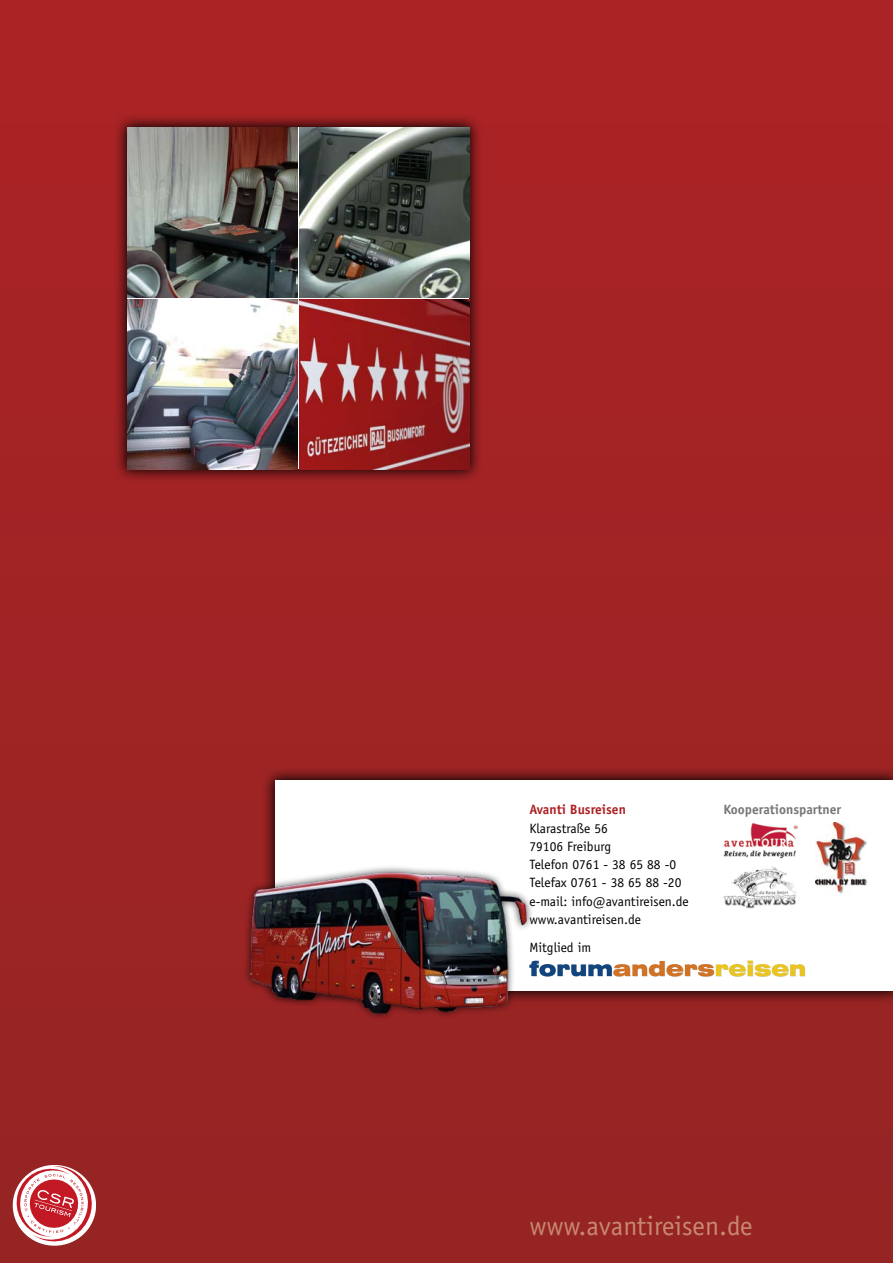
<style>
.page{position:relative;width:893px;height:1263px;background:#a02425}
.page>*{position:absolute;margin:0;border:0;box-sizing:border-box;transform-origin:0 0}
.Body_RasterKat2011{font:27px "Officina Sans";color:#c8886f}
.Body_RasterKat2011-2{font:13.5px "Officina Sans";color:#000}
.Body_RasterKat2011-3{font:700 13.5px "Officina Sans";color:#777}
.Body_RasterKat2011-4{font:700 13.5px "Officina Sans";color:#ac2325}
</style>
<div class="page">
<svg style="left:264px;top:769px;width:629px;height:235px"></svg>
<div style="left:275px;top:780px;width:618px;height:211px;background:#fff"></div>
<svg style="left:117px;top:119px;width:362px;height:360px"></svg>
<svg style="left:13px;top:1165px;width:83px;height:81px"></svg>
<img style="left:244px;top:847px;width:305px;height:173px">
<svg style="left:529px;top:960px;width:276px;height:17px"></svg>
<img style="left:128px;top:128px;width:341px;height:341px">
<img style="left:723px;top:823px;width:74px;height:36px">
<img style="left:723px;top:866px;width:74px;height:43px">
<img style="left:816px;top:823px;width:51px;height:70px">
<p class="Body_RasterKat2011-4" style="left:529px;top:801px;width:98px">Avanti Busreisen</p>
<p class="Body_RasterKat2011-2" style="left:529px;top:820px;width:80px">Klarastraße 56</p>
<p class="Body_RasterKat2011-2" style="left:529px;top:838px;width:83px">79106 Freiburg</p>
<p class="Body_RasterKat2011-2" style="left:529px;top:857px;width:148px">Telefon 0761 - 38 65 88 -0</p>
<p class="Body_RasterKat2011-2" style="left:529px;top:875px;width:153px">Telefax 0761 - 38 65 88 -20</p>
<p class="Body_RasterKat2011-2" style="left:529px;top:893px;width:161px">e-mail: info@avantireisen.de</p>
<p class="Body_RasterKat2011-2" style="left:529px;top:911px;width:113px">www.avantireisen.de</p>
<p class="Body_RasterKat2011-2" style="left:529px;top:940px;width:63px">Mitglied im</p>
<p class="Body_RasterKat2011-3" style="left:723px;top:801px;width:120px">Kooperationspartner</p>
<p class="Body_RasterKat2011" style="left:529px;top:1210px;width:225px">www.avantireisen.de</p>
</div>
